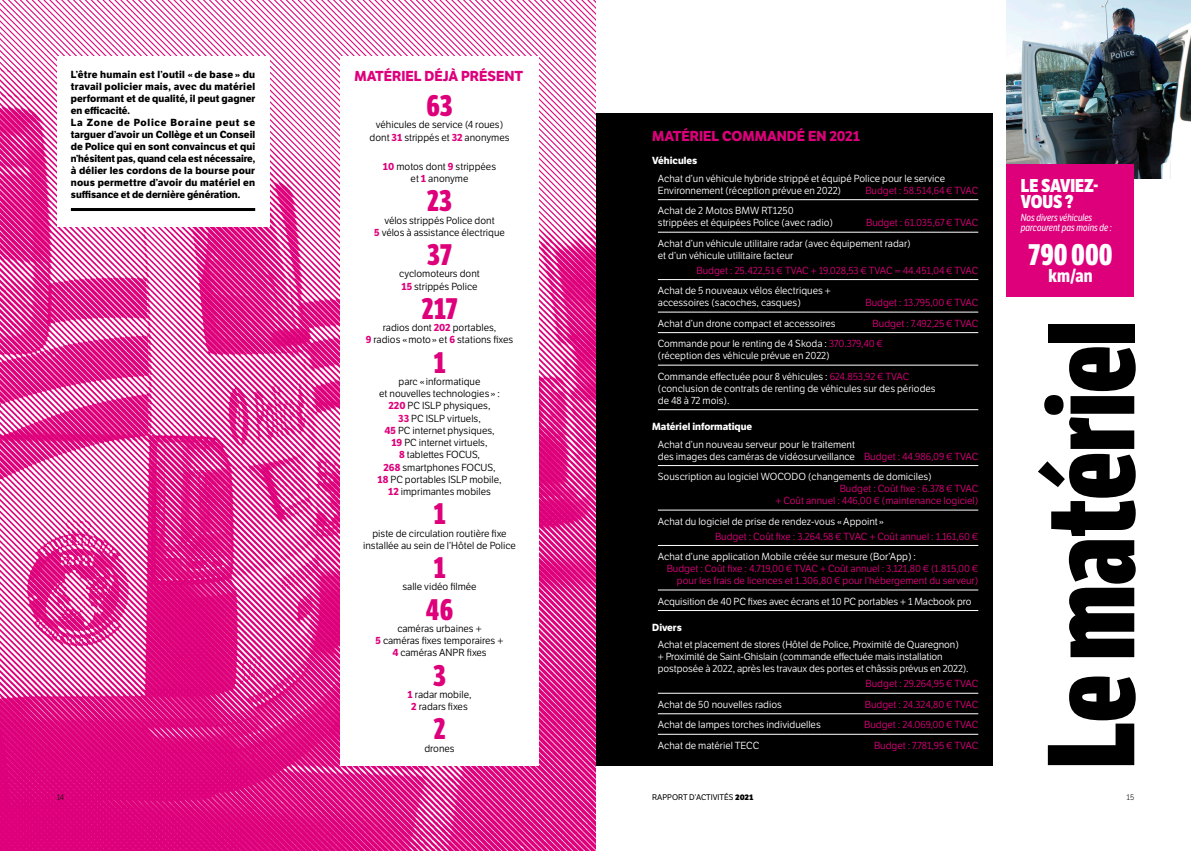
<style>
.page{position:relative;width:1191px;height:851px;background:#fff}
.page>*{position:absolute;margin:0;border:0;box-sizing:border-box;transform-origin:0 0}
.t1{font:800 120px "LFT Etica Compressed";color:#000}
.t2{font:800 30px "LFT Etica Compressed";color:#de007b}
.t3{font:800 30px "LFT Etica Compressed";color:#fff}
.t4{font:800 18px/16px "LFT Etica Condensed";color:#fff}
.t5{font:700 18px "LFT Etica Condensed";color:#fff}
.t6{font:700 14px "LFT Etica";color:#de007b}
.t7{font:10px/12px "LFT Etica";color:#fff}
.t8{font:10px/12.2px "LFT Etica";color:#000;text-align:center}
.t9{font:10px "LFT Etica";color:#de007b}
.t10{font:700 10px/12px "LFT Etica";letter-spacing:.005em;color:#000;text-align:justify}
.t11{font:italic 10px/10px "LFT Etica Condensed";color:#fff}
.t12{font:700 10px "LFT Etica";color:#fff}
.t13{font:8px "LFT Etica";color:#000}
.t14{font:300 8px "LFT Etica";color:#000}
.s1{font-weight:700;color:#de007b}
.s2{color:#de007b}
.s3{font-weight:800}
</style>
<div class="page">
<img style="left:0;top:0;width:595px;height:850px">
<img style="left:1006px;top:0;width:185px;height:179px">
<div style="left:595px;top:113px;width:397px;height:652px;background:#000"></div>
<div style="left:57px;top:57px;width:212px;height:170px;background:#fff"></div>
<div style="left:340px;top:57px;width:199px;height:708px;background:#fff"></div>
<hr style="left:658px;top:199px;width:320px;height:1px;background:#fff">
<hr style="left:658px;top:232px;width:320px;height:1px;background:#fff">
<hr style="left:658px;top:279px;width:320px;height:1px;background:#fff">
<hr style="left:658px;top:312px;width:320px;height:1px;background:#fff">
<hr style="left:658px;top:332px;width:320px;height:1px;background:#fff">
<hr style="left:658px;top:365px;width:320px;height:1px;background:#fff">
<hr style="left:658px;top:409px;width:320px;height:1px;background:#fff">
<hr style="left:658px;top:465px;width:320px;height:1px;background:#fff">
<hr style="left:658px;top:509px;width:320px;height:1px;background:#fff">
<hr style="left:658px;top:545px;width:320px;height:1px;background:#fff">
<hr style="left:658px;top:589px;width:320px;height:1px;background:#fff">
<hr style="left:658px;top:610px;width:320px;height:1px;background:#fff">
<hr style="left:658px;top:693px;width:320px;height:1px;background:#fff">
<hr style="left:658px;top:713px;width:320px;height:1px;background:#fff">
<hr style="left:658px;top:734px;width:320px;height:1px;background:#fff">
<hr style="left:71px;top:208px;width:184px;height:3px;background:#000">
<div style="left:1006px;top:165px;width:128px;height:132px;background:#de007b"></div>
<p class="t10" style="left:71px;top:69px;width:186px">L’être humain est l’outil « de base » du travail policier mais, avec du matériel performant et de qualité, il peut gagner en efficacité.</p>
<p class="t10" style="left:71px;top:117px;width:186px">La Zone de Police Boraine peut se targuer d’avoir un Collège et un Conseil de Police qui en sont convaincus et qui n’hésitent pas, quand cela est nécessaire, à délier les cordons de la bourse pour nous permettre d’avoir du matériel en suffisance et de dernière génération.</p>
<p class="t6" style="left:354px;top:68px;width:170px">MATÉRIEL DÉJÀ PRÉSENT</p>
<p class="t2" style="left:426px;top:87px;width:27px">63</p>
<p class="t8" style="left:369px;top:119px;width:141px">véhicules de service (4 roues) dont <span class="s1">31</span> strippés et <span class="s1">32</span> anonymes</p>
<p class="t8" style="left:383px;top:160px;width:115px"><span class="s1">10</span> motos dont <span class="s1">9</span> strippées et <span class="s1">1</span> anonyme</p>
<p class="t2" style="left:427px;top:182px;width:27px">23</p>
<p class="t8" style="left:374px;top:214px;width:132px">vélos strippés Police dont<br><span class="s1">5</span> vélos à assistance électrique</p>
<p class="t2" style="left:427px;top:236px;width:26px">37</p>
<p class="t8" style="left:399px;top:268px;width:82px;text-align:left">cyclomoteurs dont<br><span class="s1">15</span> strippés Police</p>
<p class="t2" style="left:421px;top:290px;width:38px">217</p>
<p class="t8" style="left:366px;top:322px;width:149px">radios dont <span class="s1">202</span> portables,<br><span class="s1">9</span> radios «moto» et <span class="s1">6</span> stations fixes</p>
<p class="t2" style="left:433px;top:343px;width:13px">1</p>
<p class="t8" style="left:377px;top:375px;width:126px">parc « informatique<br>et nouvelles technologies » :<br><span class="s1">220</span> PC ISLP physiques,<br><span class="s1">33</span> PC ISLP virtuels,<br><span class="s1">45</span> PC internet physiques,<br><span class="s1">19</span> PC internet virtuels,<br><span class="s1">8</span> tablettes FOCUS,<br><span class="s1">268</span> smartphones FOCUS,<br><span class="s1">18</span> PC portables ISLP mobile,<br><span class="s1">12</span> imprimantes mobiles</p>
<p class="t2" style="left:433px;top:495px;width:13px">1</p>
<p class="t8" style="left:363px;top:527px;width:154px">piste de circulation routière fixe installée au sein de l’Hôtel de Police</p>
<p class="t2" style="left:433px;top:549px;width:13px">1</p>
<p class="t8" style="left:402px;top:581px;width:76px">salle vidéo filmée</p>
<p class="t2" style="left:426px;top:590px;width:29px">46</p>
<p class="t8" style="left:375px;top:622px;width:129px">caméras urbaines +<br><span class="s1">5</span> caméras fixes temporaires +<br><span class="s1">4</span> caméras ANPR fixes</p>
<p class="t2" style="left:433px;top:656px;width:14px">3</p>
<p class="t8" style="left:407px;top:688px;width:65px"><span class="s1">1</span> radar mobile,<br><span class="s1">2</span> radars fixes</p>
<p class="t2" style="left:433px;top:710px;width:14px">2</p>
<p class="t8" style="left:424px;top:742px;width:32px">drones</p>
<p class="t6" style="left:652px;top:127px;width:209px">MATÉRIEL COMMANDÉ EN 2021</p>
<p class="t12" style="left:652px;top:154px;width:47px">Véhicules</p>
<p class="t7" style="left:658px;top:172px;width:289px">Achat d’un véhicule hybride strippé et équipé Police pour le service<br>Environnement (réception prévue en 2022)</p>
<p class="t9" style="left:865px;top:184px;width:114px">Budget : 58.514,64 € TVAC</p>
<p class="t7" style="left:658px;top:205px;width:177px">Achat de 2 Motos BMW RT1250 strippées et équipées Police (avec radio)</p>
<p class="t9" style="left:866px;top:217px;width:114px">Budget : 61.035,67 € TVAC</p>
<p class="t7" style="left:658px;top:237px;width:254px">Achat d’un véhicule utilitaire radar (avec équipement radar) et d’un véhicule utilitaire facteur</p>
<p class="t9" style="left:696px;top:264px;width:283px">Budget : 25.422,51 € TVAC + 19.028,53 € TVAC = 44.451,04 € TVAC</p>
<p class="t7" style="left:658px;top:285px;width:174px">Achat de 5 nouveaux vélos électriques + accessoires (sacoches, casques)</p>
<p class="t9" style="left:865px;top:297px;width:114px">Budget : 13.795,00 € TVAC</p>
<p class="t7" style="left:658px;top:317px;width:179px">Achat d’un drone compact et accessoires</p>
<p class="t9" style="left:872px;top:317px;width:107px">Budget : 7.492,25 € TVAC</p>
<p class="t7" style="left:658px;top:338px;width:226px">Commande pour le renting de 4 Skoda : <span class="s2">370.379,40 € </span>(réception des véhicule prévue en 2022)</p>
<p class="t7" style="left:658px;top:370px;width:279px">Commande effectuée pour 8 véhicules : <span class="s2">624.853,92 € TVAC </span>(conclusion de contrats de renting de véhicules sur des périodes de 48 à 72 mois).</p>
<p class="t12" style="left:652px;top:420px;width:101px">Matériel informatique</p>
<p class="t7" style="left:658px;top:438px;width:322px">Achat d’un nouveau serveur pour le traitement<br>des images des caméras de vidéosurveillance <span class="s2">Budget : 44.986,09 € TVAC</span></p>
<p class="t7" style="left:658px;top:471px;width:275px">Souscription au logiciel WOCODO (changements de domiciles)</p>
<p class="t9" style="left:839px;top:483px;width:140px">Budget : Coût fixe : 6.378 € TVAC</p>
<p class="t9" style="left:775px;top:495px;width:204px">+ Coût annuel : 446,00 € (maintenance logiciel)</p>
<p class="t7" style="left:658px;top:515px;width:227px">Achat du logiciel de prise de rendez-vous «Appoint»</p>
<p class="t9" style="left:715px;top:530px;width:265px">Budget : Coût fixe : 3.264.58 € TVAC + Coût annuel : 1.161,60 €</p>
<p class="t7" style="left:658px;top:550px;width:260px">Achat d’une application Mobile créée sur mesure (Bor’App) :</p>
<p class="t9" style="left:666px;top:562px;width:313px">Budget : Coût fixe : 4.719,00 € TVAC + Coût annuel : 3.121,80 € (1.815,00 €</p>
<p class="t9" style="left:677px;top:574px;width:303px">pour les frais de licences et 1.306,80 € pour l’hébergement du serveur)</p>
<p class="t7" style="left:658px;top:595px;width:315px">Acquisition de 40 PC fixes avec écrans et 10 PC portables + 1 Macbook pro</p>
<p class="t12" style="left:652px;top:621px;width:31px">Divers</p>
<p class="t7" style="left:658px;top:639px;width:312px">Achat et placement de stores (Hôtel de Police, Proximité de Quaregnon)<br>+ Proximité de Saint-Ghislain (commande effectuée mais installation postposée à 2022, après les travaux des portes et châssis prévus en 2022).</p>
<p class="t9" style="left:865px;top:678px;width:114px">Budget : 29.264,95 € TVAC</p>
<p class="t7" style="left:658px;top:698px;width:126px">Achat de 50 nouvelles radios</p>
<p class="t9" style="left:865px;top:698px;width:115px">Budget : 24.324,80 € TVAC</p>
<p class="t7" style="left:658px;top:719px;width:164px">Achat de lampes torches individuelles</p>
<p class="t9" style="left:864px;top:719px;width:116px">Budget : 24.069,00 € TVAC</p>
<p class="t7" style="left:658px;top:739px;width:103px">Achat de matériel TECC</p>
<p class="t9" style="left:874px;top:739px;width:106px">Budget : 7.781,95 € TVAC</p>
<p class="t4" style="left:1020px;top:178px;width:79px">LE SAVIEZ-<br>VOUS?</p>
<p class="t11" style="left:1020px;top:213px;width:92px">Nos divers véhicules parcourent pas moins de:</p>
<p class="t3" style="left:1028px;top:236px;width:86px">790 000</p>
<p class="t5" style="left:1048px;top:265px;width:45px">km/an</p>
<p class="t1" style="left:1018px;top:768px;width:449px;rotate:-90deg">Le matériel</p>
<p class="t14" style="left:57px;top:792px;width:9px">14</p>
<p class="t13" style="left:652px;top:792px;width:102px">RAPPORT D’ACTIVITÉS <span class="s3">2021</span></p>
<p class="t14" style="left:1126px;top:792px;width:9px">15</p>
</div>
